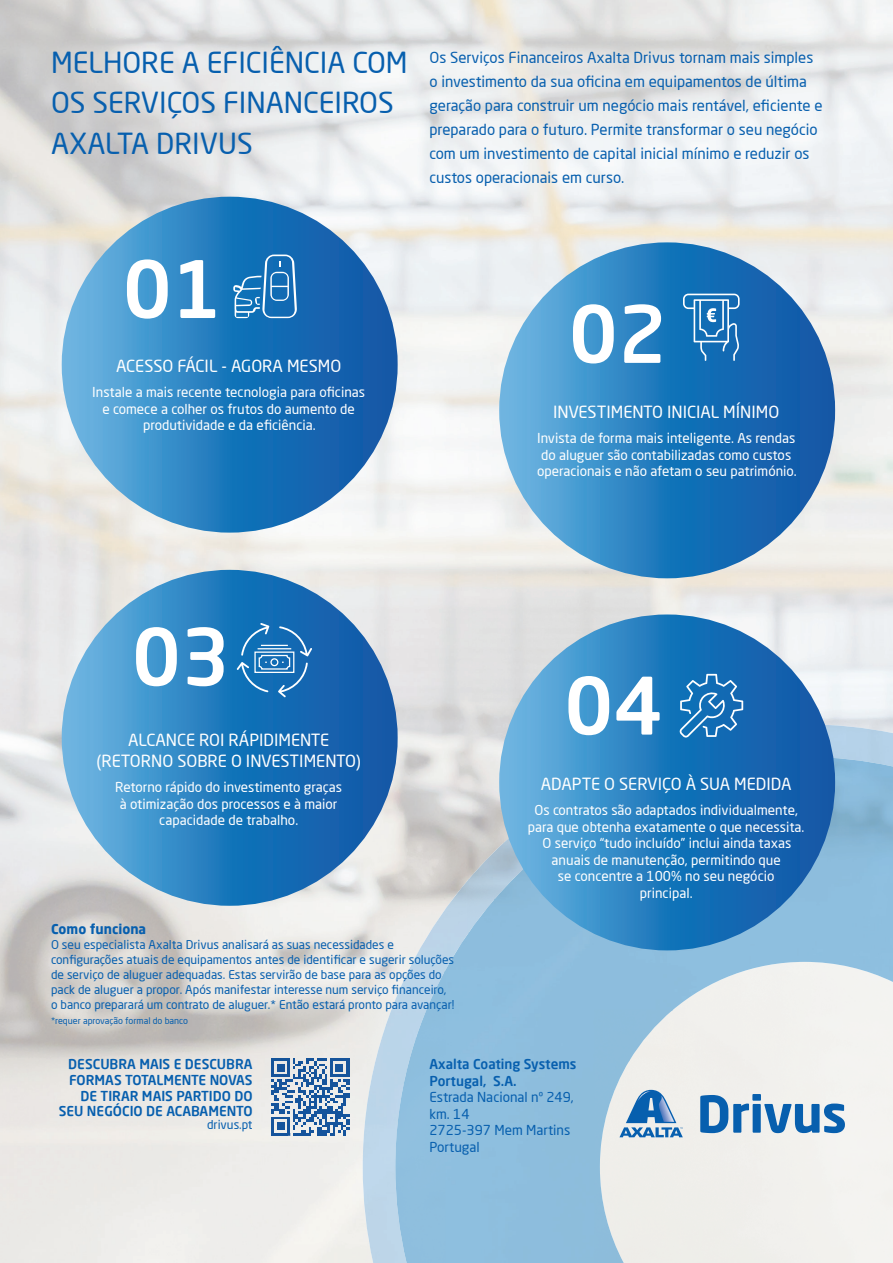
<style>
.page{position:relative;width:893px;height:1263px;background:#fff}
.page>*{position:absolute;margin:0;border:0;box-sizing:border-box;transform-origin:0 0}
.t1{font:500 78px "Neo Sans Pro";color:#fff}
.t2{font:28.5px/40.5px "Neo Sans Pro";color:#075fae}
.t3{font:16.5px/21.8px "Neo Sans Pro";color:#fff;text-align:center}
.t4{font:15px/24px "Neo Sans Pro";color:#075fae}
.t5{font:13.5px/16.5px "Neo Sans Pro";color:#fff;text-align:center}
.t6{font:500 13.5px/15.8px "Neo Sans Pro";color:#075fae}
.t7{font:13.5px/16.5px "Neo Sans Pro";color:#075fae}
.t8{font:700 13.5px "Neo Sans Pro";color:#075fae}
.t9{font:12px/15px "Neo Sans Pro";color:#075fae}
.t10{font:9px "Neo Sans Pro";color:#075fae}
</style>
<div class="page">
<img style="left:0;top:0;width:472px;height:842px">
<img style="left:472px;top:0;width:421px;height:737px">
<img style="left:0;top:842px;width:367px;height:421px">
<img style="left:630px;top:1061px;width:1px;height:202px">
<img style="left:820px;top:724px;width:73px;height:33px">
<img style="left:468px;top:788px;width:34px;height:97px">
<img style="left:415px;top:879px;width:54px;height:91px">
<img style="left:363px;top:956px;width:53px;height:307px">
<img style="left:595px;top:757px;width:298px;height:254px">
<div style="left:494px;top:815px;width:101px;height:448px;background:#8dbddd"></div>
<img style="left:444px;top:898px;width:51px;height:365px">
<img style="left:395px;top:970px;width:50px;height:293px">
<img style="left:594px;top:1010px;width:79px;height:51px">
<img style="left:594px;top:1060px;width:36px;height:203px">
<svg style="left:619px;top:1090px;width:64px;height:47px;background:#8db0d1"></svg>
<svg style="left:700px;top:1094px;width:145px;height:39px;background:#82abcf"></svg>
<svg style="left:503px;top:619px;width:328px;height:327px;background:#297dbf"></svg>
<div style="left:499px;top:614px;width:336px;height:336px;border:9px solid #fff;border-radius:50%"></div>
<svg style="left:503px;top:247px;width:328px;height:327px;background:#297dbf"></svg>
<div style="left:499px;top:242px;width:336px;height:336px;border:9px solid #fff;border-radius:50%"></div>
<svg style="left:66px;top:201px;width:327px;height:327px;background:#297dbf"></svg>
<div style="left:62px;top:197px;width:336px;height:336px;border:9px solid #fff;border-radius:50%"></div>
<svg style="left:66px;top:574px;width:327px;height:327px;background:#297ebf"></svg>
<div style="left:62px;top:570px;width:336px;height:336px;border:9px solid #fff;border-radius:50%"></div>
<svg style="left:237px;top:623px;width:75px;height:74px;background:#3280be"></svg>
<svg style="left:680px;top:674px;width:63px;height:63px;background:#3884c0"></svg>
<svg style="left:683px;top:294px;width:57px;height:67px;background:#3d87c2"></svg>
<svg style="left:233px;top:255px;width:64px;height:63px;background:#3b87c2"></svg>
<svg style="left:272px;top:1059px;width:77px;height:77px;background:#7e9dc1"></svg>
<h2 class="t2" style="left:51px;top:42px;width:358px">MELHORE A EFICIÊNCIA COM<br>OS SERVIÇOS FINANCEIROS<br>AXALTA DRIVUS</h2>
<p class="t4" style="left:429px;top:45px;width:395px">Os Serviços Financeiros Axalta Drivus tornam mais simples o investimento da sua oficina em equipamentos de última geração para construir um negócio mais rentável, eficiente e preparado para o futuro. Permite transformar o seu negócio com um investimento de capital inicial mínimo e reduzir os custos operacionais em curso.</p>
<h1 class="t1" style="left:123px;top:240px;width:100px">01</h1>
<p class="t3" style="left:116px;top:355px;width:227px">ACESSO FÁCIL - AGORA MESMO</p>
<p class="t5" style="left:92px;top:384px;width:274px">Instale a mais recente tecnologia para oficinas e comece a colher os frutos do aumento de produtividade e da eficiência.</p>
<h1 class="t1" style="left:569px;top:285px;width:100px">02</h1>
<p class="t3" style="left:553px;top:401px;width:228px">INVESTIMENTO INICIAL MÍNIMO</p>
<p class="t5" style="left:537px;top:430px;width:261px">Invista de forma mais inteligente. As rendas do aluguer são contabilizadas como custos operacionais e não afetam o seu património.</p>
<h1 class="t1" style="left:132px;top:608px;width:100px">03</h1>
<h1 class="t1" style="left:564px;top:657px;width:100px">04</h1>
<p class="t3" style="left:97px;top:728px;width:266px">ALCANCE ROI RÁPIDIMENTE (RETORNO SOBRE O INVESTIMENTO)</p>
<p class="t5" style="left:115px;top:779px;width:228px">Retorno rápido do investimento graças à otimização dos processos e à maior capacidade de trabalho.</p>
<p class="t3" style="left:541px;top:773px;width:252px">ADAPTE O SERVIÇO À SUA MEDIDA</p>
<p class="t5" style="left:528px;top:802px;width:278px">Os contratos são adaptados individualmente, para que obtenha exatamente o que necessita.<br>O serviço “tudo incluído” inclui ainda taxas anuais de manutenção, permitindo que<br>se concentre a 100% no seu negócio<br>principal.</p>
<p class="t8" style="left:51px;top:920px;width:97px">Como funciona</p>
<p class="t9" style="left:51px;top:937px;width:405px">O seu especialista Axalta Drivus analisará as suas necessidades e configurações atuais de equipamentos antes de identificar e sugerir soluções de serviço de aluguer adequadas. Estas servirão de base para as opções do pack de aluguer a propor. Após manifestar interesse num serviço financeiro, o banco preparará um contrato de aluguer.* Então estará pronto para avançar!</p>
<p class="t10" style="left:51px;top:1015px;width:138px">*requer aprovação formal do banco</p>
<p class="t6" style="left:59px;top:1056px;width:195px;text-align:right">DESCUBRA MAIS E DESCUBRA<br>FORMAS TOTALMENTE NOVAS<br>DE TIRAR MAIS PARTIDO DO<br>SEU NEGÓCIO DE ACABAMENTO</p>
<p class="t9" style="left:207px;top:1117px;width:47px">drivus.pt</p>
<p class="t6" style="left:429px;top:1055px;width:149px;line-height:16.5px">Axalta Coating Systems<br>Portugal, S.A.</p>
<p class="t7" style="left:429px;top:1088px;width:146px">Estrada Nacional nº 249, km. 14<br>2725-397 Mem Martins<br>Portugal</p>
</div>
